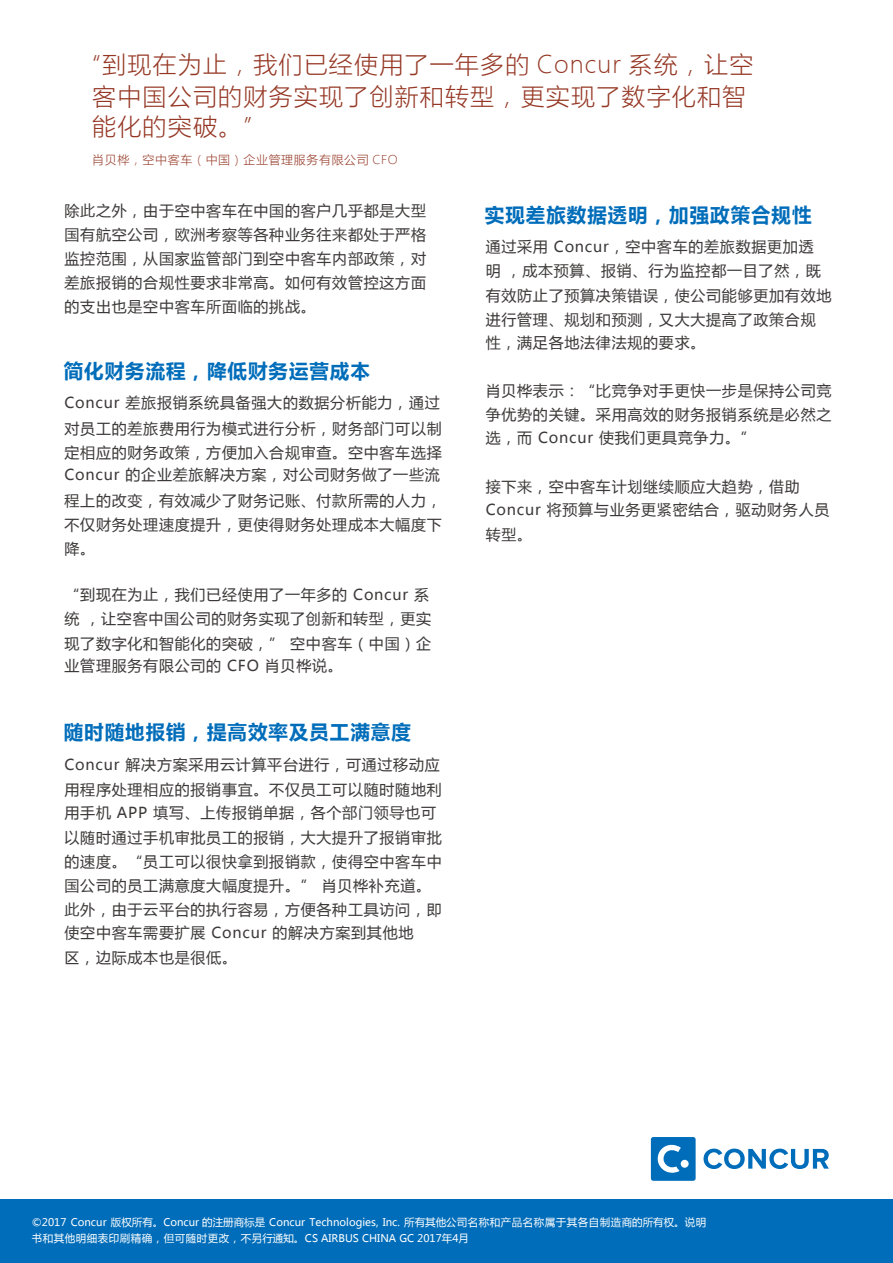
<style>
.page{position:relative;width:893px;height:1263px;background:#fff}
.page>*{position:absolute;margin:0;border:0;box-sizing:border-box;transform-origin:0 0}
.t1{font:300 24px/30.6px "Microsoft Ya Hei";letter-spacing:.05em;color:#953724}
.t2{font:700 19.5px "Microsoft Ya Hei";letter-spacing:.05em;color:#006dba}
.t3{font:15px/24px "Microsoft Ya Hei";letter-spacing:.05em;color:#3d3939}
.t4{font:300 12px "Microsoft Ya Hei";letter-spacing:.05em;color:#953724}
.t5{font:10.5px/16px "Microsoft Ya Hei";color:#fff}
</style>
<div class="page">
<div style="left:0;top:1199px;width:893px;height:64px;background:#006dba"></div>
<svg style="left:651px;top:1137px;width:45px;height:44px;background:#2d87c6"></svg>
<svg style="left:703px;top:1148px;width:126px;height:21px"></svg>
<h1 class="t1" style="left:92px;top:49px;width:663px">“到现在为止，我们已经使用了一年多的 Concur 系统，让空客中国公司的财务实现了创新和转型，更实现了数字化和智能化的突破。”</h1>
<p class="t4" style="left:92px;top:152px;width:307px">肖贝桦，空中客车（中国）企业管理服务有限公司 CFO</p>
<h2 class="t2" style="left:485px;top:201px;width:328px">实现差旅数据透明，加强政策合规性</h2>
<p class="t3" style="left:486px;top:235px;width:337px;line-height:23.5px">通过采用 Concur，空中客车的差旅数据更加透明，成本预算、报销、行为监控都一目了然，既</p>
<p class="t3" style="left:486px;top:283px;width:347px;line-height:23.5px">有效防止了预算决策错误，使公司能够更加有效地进行管理、规划和预测，又大大提高了政策合规性，满足各地法律法规的要求。</p>
<p class="t3" style="left:486px;top:378px;width:347px">肖贝桦表示：“比竞争对手更快一步是保持公司竞争优势的关键。采用高效的财务报销系统是必然之</p>
<p class="t3" style="left:486px;top:425px;width:272px">选，而 Concur 使我们更具竞争力。”</p>
<p class="t3" style="left:486px;top:475px;width:345px;line-height:22.5px">接下来，空中客车计划继续顺应大趋势，借助<br>Concur 将预算与业务更紧密结合，驱动财务人员</p>
<p class="t3" style="left:486px;top:522px;width:48px">转型。</p>
<p class="t3" style="left:65px;top:198px;width:363px;text-align:justify">除此之外，由于空中客车在中国的客户几乎都是大型国有航空公司，欧洲考察等各种业务往来都处于严格监控范围，从国家监管部门到空中客车内部政策，对差旅报销的合规性要求非常高。如何有效管控这方面的支出也是空中客车所面临的挑战。</p>
<h2 class="t2" style="left:64px;top:358px;width:308px">简化财务流程，降低财务运营成本</h2>
<p class="t3" style="left:65px;top:390px;width:379px;line-height:25.5px">Concur 差旅报销系统具备强大的数据分析能力，通过对员工的差旅费用行为模式进行分析，财务部门可以制</p>
<p class="t3" style="left:65px;top:441px;width:379px;line-height:22.5px">定相应的财务政策，方便加入合规审查。空中客车选择<br>Concur 的企业差旅解决方案，对公司财务做了一些流</p>
<p class="t3" style="left:65px;top:488px;width:379px;text-align:justify">程上的改变，有效减少了财务记账、付款所需的人力，不仅财务处理速度提升，更使得财务处理成本大幅度下降。</p>
<p class="t3" style="left:65px;top:583px;width:368px;line-height:23.5px">“到现在为止，我们已经使用了一年多的 Concur 系统，让空客中国公司的财务实现了创新和转型，更实</p>
<p class="t3" style="left:65px;top:632px;width:368px;line-height:21.9px">现了数字化和智能化的突破，” 空中客车（中国）企业管理服务有限公司的 CFO 肖贝桦说。</p>
<h2 class="t2" style="left:64px;top:719px;width:349px">随时随地报销，提高效率及员工满意度</h2>
<p class="t3" style="left:65px;top:751px;width:379px;line-height:25.5px">Concur 解决方案采用云计算平台进行，可通过移动应用程序处理相应的报销事宜。不仅员工可以随时随地利</p>
<p class="t3" style="left:65px;top:799px;width:379px;line-height:25.5px">用手机 APP 填写、上传报销单据，各个部门领导也可以随时通过手机审批员工的报销，大大提升了报销审批</p>
<p class="t3" style="left:65px;top:849px;width:379px">的速度。“员工可以很快拿到报销款，使得空中客车中国公司的员工满意度大幅度提升。” 肖贝桦补充道。此外，由于云平台的执行容易，方便各种工具访问，即</p>
<p class="t3" style="left:65px;top:919px;width:350px;line-height:25.5px">使空中客车需要扩展 Concur 的解决方案到其他地区，边际成本也是很低。</p>
<p class="t5" style="left:32px;top:1213px;width:676px">©2017 Concur 版权所有。Concur 的注册商标是 Concur Technologies, Inc. 所有其他公司名称和产品名称属于其各自制造商的所有权。说明书和其他明细表印刷精确，但可随时更改，不另行通知。 CS AIRBUS CHINA GC 2017年4月</p>
</div>
